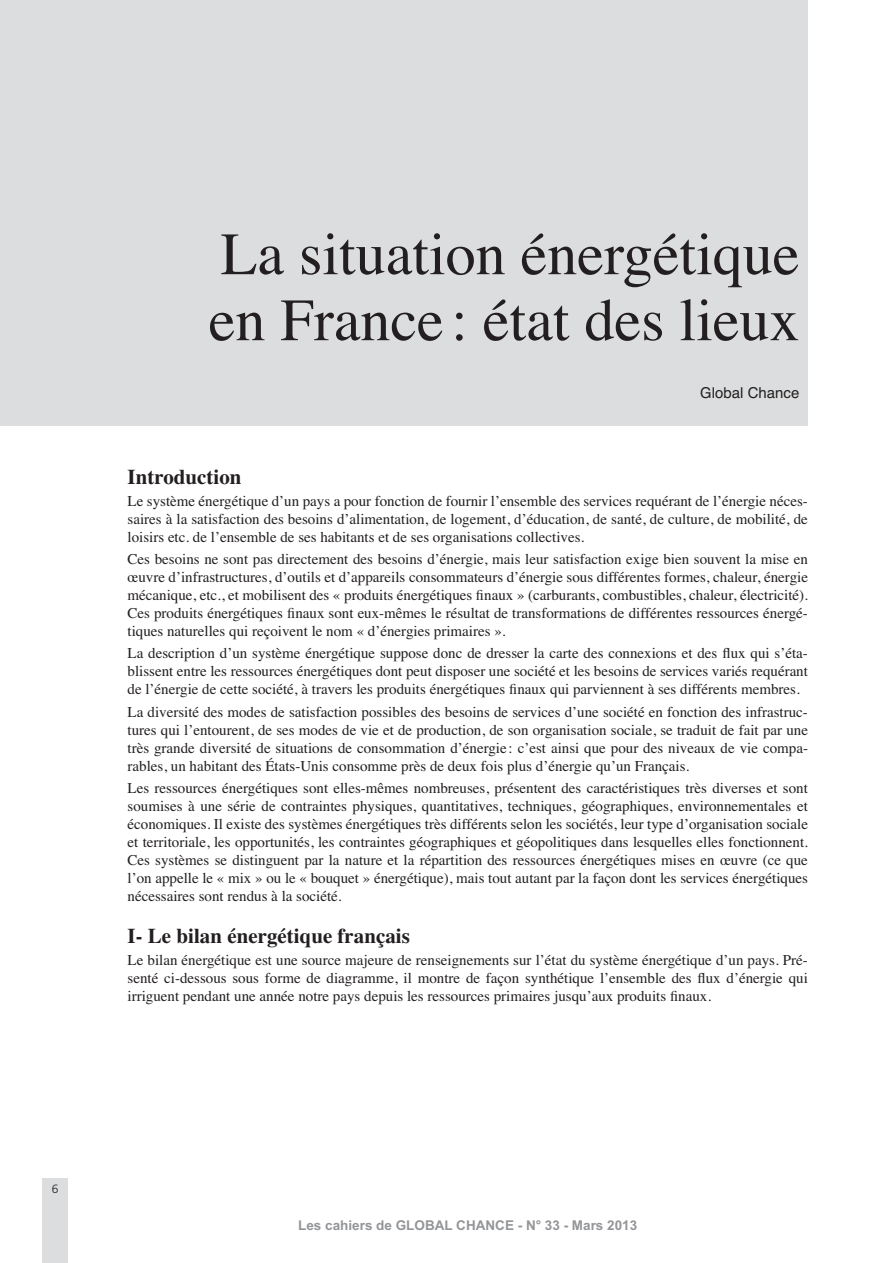
<style>
.page{position:relative;width:893px;height:1263px;background:#fff}
.page>*{position:absolute;margin:0;border:0;box-sizing:border-box;transform-origin:0 0}
.t1{font:60px/66px "Times";color:#231f20}
.t2{font:700 21px "Times";color:#231f20}
.t3{font:15px/18px "Times";color:#231f20;text-align:justify}
.t4{font:15px "Helvetica";color:#231f20}
.t5{font:700 13.5px "Arial";color:#939598}
.t6{font:300 12px "Frutiger";color:#231f20}
</style>
<div class="page">
<div style="left:43px;top:1178px;width:25px;height:85px;background:#dcddde"></div>
<div style="left:0;top:0;width:808px;height:425px;background:#dcddde"></div>
<h1 class="t1" style="left:209px;top:227px;width:592px">La situation énergétique en France : état des lieux</h1>
<p class="t4" style="left:700px;top:387px;width:101px">Global Chance</p>
<h2 class="t2" style="left:128px;top:469px;width:115px">Introduction</h2>
<p class="t3" style="left:128px;top:493px;width:682px">Le système énergétique d’un pays a pour fonction de fournir l’ensemble des services requérant de l’énergie néces&shy;saires à la satisfaction des besoins d’alimentation, de logement, d’éducation, de santé, de culture, de mobilité, de loisirs etc. de l’ensemble de ses habitants et de ses organisations collectives.</p>
<p class="t3" style="left:128px;top:551px;width:682px">Ces besoins ne sont pas directement des besoins d’énergie, mais leur satisfaction exige bien souvent la mise en œuvre d’infrastructures, d’outils et d’appareils consommateurs d’énergie sous différentes formes, chaleur, énergie mécanique, etc., et mobilisent des « produits énergétiques finaux » (carburants, combustibles, chaleur, électricité).<br>Ces produits énergétiques finaux sont eux-mêmes le résultat de transformations de différentes ressources énergé&shy;tiques naturelles qui reçoivent le nom « d’énergies primaires ».</p>
<p class="t3" style="left:128px;top:646px;width:682px">La description d’un système énergétique suppose donc de dresser la carte des connexions et des flux qui s’éta&shy;blissent entre les ressources énergétiques dont peut disposer une société et les besoins de services variés requérant de l’énergie de cette société, à travers les produits énergétiques finaux qui parviennent à ses différents membres.</p>
<p class="t3" style="left:128px;top:704px;width:682px">La diversité des modes de satisfaction possibles des besoins de services d’une société en fonction des infrastruc&shy;tures qui l’entourent, de ses modes de vie et de production, de son organisation sociale, se traduit de fait par une très grande diversité de situations de consommation d’énergie : c’est ainsi que pour des niveaux de vie compa&shy;rables, un habitant des États-Unis consomme près de deux fois plus d’énergie qu’un Français.</p>
<p class="t3" style="left:128px;top:780px;width:682px">Les ressources énergétiques sont elles-mêmes nombreuses, présentent des caractéristiques très diverses et sont soumises à une série de contraintes physiques, quantitatives, techniques, géographiques, environnementales et économiques. Il existe des systèmes énergétiques très différents selon les sociétés, leur type d’organisation sociale et territoriale, les opportunités, les contraintes géographiques et géopolitiques dans lesquelles elles fonctionnent.<br>Ces systèmes se distinguent par la nature et la répartition des ressources énergétiques mises en œuvre (ce que l’on appelle le « mix » ou le « bouquet » énergétique), mais tout autant par la façon dont les services énergétiques nécessaires sont rendus à la société.</p>
<h2 class="t2" style="left:128px;top:928px;width:284px">I- Le bilan énergétique français</h2>
<p class="t3" style="left:128px;top:953px;width:682px">Le bilan énergétique est une source majeure de renseignements sur l’état du système énergétique d’un pays. Pré&shy;senté ci-dessous sous forme de diagramme, il montre de façon synthétique l’ensemble des flux d’énergie qui irriguent pendant une année notre pays depuis les ressources primaires jusqu’aux produits finaux.</p>
<p class="t6" style="left:52px;top:1184px;width:8px">6</p>
<p class="t5" style="left:298px;top:1218px;width:340px">Les cahiers de GLOBAL CHANCE - N° 33 - Mars 2013</p>
</div>
